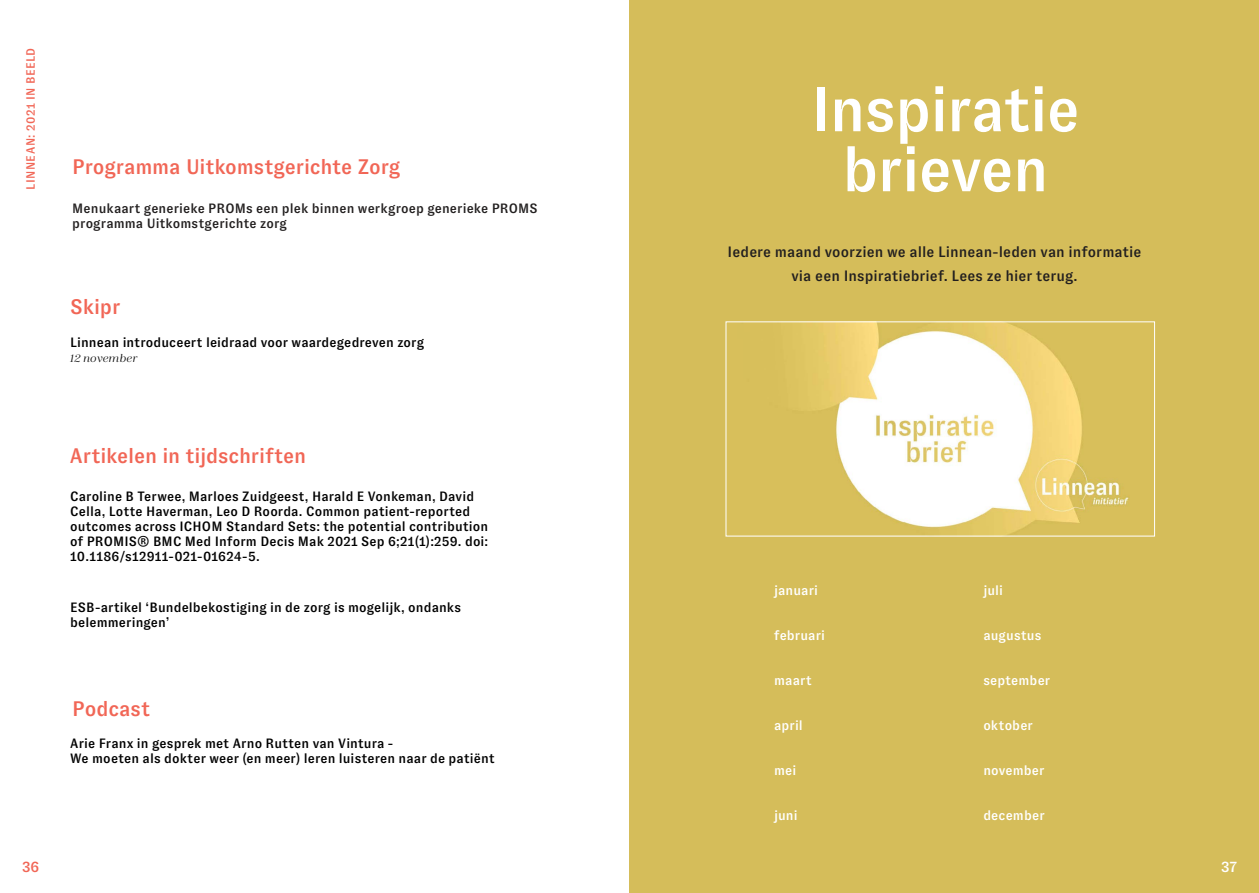
<style>
.page{position:relative;width:1259px;height:893px;background:#fff}
.page>*{position:absolute;margin:0;border:0;box-sizing:border-box;transform-origin:0 0}
.t1{font:500 62.85px/60px "GT Zirkon";letter-spacing:-.015em;color:#fff;text-align:center}
.t2{font:500 21px "GT Zirkon";letter-spacing:-.005em;color:#f16656}
.t3{font:500 15px/24px "GT Zirkon";letter-spacing:.005em;color:#221f1f;text-align:center}
.t4{font:500 15px "GT Zirkon";color:#f16656}
.t5{font:500 15px "GT Zirkon";color:#fff}
.t6{font:500 13.5px/15px "GT Zirkon";letter-spacing:.01em;color:#000}
.t7{font:500 13.5px/15px "GT Zirkon";letter-spacing:.01em;color:#221f1f}
.t8{font:500 13.5px "GT Zirkon";letter-spacing:.01em;color:#fff}
.t9{font:500 12px "GT Zirkon";letter-spacing:.035em;color:#f16656}
.t10{font:italic 12px "Zahrah";letter-spacing:.01em;color:#000}
</style>
<div class="page">
<div style="left:629px;top:0;width:630px;height:893px;background:#d5bd5a"></div>
<img style="left:802px;top:323px;width:327px;height:211px">
<div style="left:725px;top:321px;width:430px;height:215px;border:1px solid #fff"></div>
<p class="t9" style="left:24px;top:190px;width:143px;rotate:-90deg">LINNEAN: 2021 IN BEELD</p>
<h2 class="t2" style="left:72px;top:155px;width:330px">Programma Uitkomstgerichte Zorg</h2>
<p class="t7" style="left:72px;top:201px;width:467px">Menukaart generieke PROMs een plek binnen werkgroep generieke PROMS programma Uitkomstgerichte zorg</p>
<h2 class="t2" style="left:70px;top:296px;width:52px">Skipr</h2>
<p class="t6" style="left:70px;top:335px;width:355px">Linnean introduceert leidraad voor waardegedreven zorg</p>
<p class="t10" style="left:70px;top:351px;width:69px">12 november</p>
<h2 class="t2" style="left:70px;top:444px;width:238px">Artikelen in tijdschriften</h2>
<p class="t6" style="left:70px;top:489px;width:420px">Caroline B Terwee, Marloes Zuidgeest, Harald E Vonkeman, David Cella, Lotte Haverman, Leo D Roorda. Common patient-reported outcomes across ICHOM Standard Sets: the potential contribution of PROMIS® BMC Med Inform Decis Mak 2021 Sep 6;21(1):259. doi:<br>10.1186/s12911-021-01624-5.</p>
<p class="t6" style="left:70px;top:600px;width:392px">ESB-artikel ‘Bundelbekostiging in de zorg is mogelijk, ondanks belemmeringen’</p>
<h2 class="t2" style="left:72px;top:698px;width:79px">Podcast</h2>
<p class="t6" style="left:70px;top:736px;width:426px">Arie Franx in gesprek met Arno Rutten van Vintura -<br>We moeten als dokter weer (en meer) leren luisteren naar de patiënt</p>
<p class="t4" style="left:22px;top:859px;width:19px">36</p>
<h1 class="t1" style="left:811px;top:80px;width:270px">Inspiratie brieven</h1>
<p class="t3" style="left:727px;top:240px;width:415px">Iedere maand voorzien we alle Linnean-leden van informatie via een Inspiratiebrief. Lees ze hier terug.</p>
<p class="t8" style="left:774px;top:583px;width:46px">januari</p>
<p class="t8" style="left:774px;top:628px;width:53px">februari</p>
<p class="t8" style="left:774px;top:673px;width:39px">maart</p>
<p class="t8" style="left:774px;top:718px;width:30px">april</p>
<p class="t8" style="left:774px;top:763px;width:24px">mei</p>
<p class="t8" style="left:774px;top:808px;width:25px">juni</p>
<p class="t8" style="left:983px;top:583px;width:21px">juli</p>
<p class="t8" style="left:983px;top:628px;width:59px">augustus</p>
<p class="t8" style="left:983px;top:673px;width:68px">september</p>
<p class="t8" style="left:983px;top:718px;width:51px">oktober</p>
<p class="t8" style="left:983px;top:763px;width:63px">november</p>
<p class="t8" style="left:983px;top:808px;width:63px">december</p>
<p class="t5" style="left:1221px;top:859px;width:17px">37</p>
</div>
